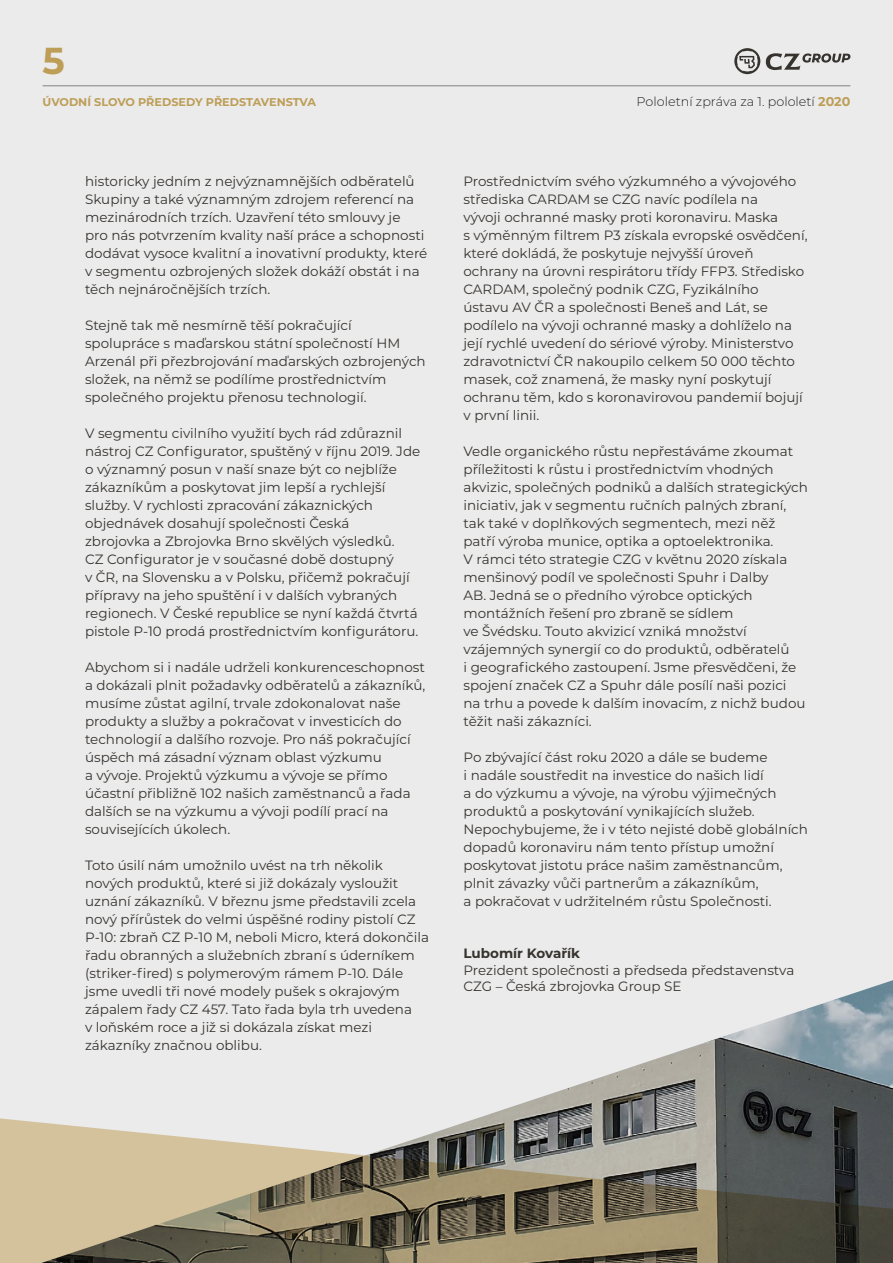
<style>
.page{position:relative;width:893px;height:1263px;background:#ebebec}
.page>*{position:absolute;margin:0;border:0;box-sizing:border-box;transform-origin:0 0}
.t1{font:700 37.5px "Montserrat";color:#bd9e57}
.t2{font:13.5px/18px "Montserrat";color:#36332e}
.t3{font:700 13.5px "Montserrat";color:#36332e}
.t4{font:300 12.75px "Montserrat";color:#231f20}
.t5{font:700 11.25px "Montserrat";color:#bd9e57}
.s1{font-weight:700;color:#bd9e57}
</style>
<div class="page">
<div style="left:0;top:1118px;width:41px;height:145px;background:#d4c29c"></div>
<img style="left:41px;top:980px;width:852px;height:283px">
<hr style="left:43px;top:85px;width:807px;height:1px;background:#828280">
<svg style="left:766px;top:53px;width:84px;height:17px"></svg>
<svg style="left:734px;top:48px;width:26px;height:26px"></svg>
<h1 class="t1" style="left:43px;top:34px;width:24px">5</h1>
<p class="t5" style="left:43px;top:94px;width:275px">ÚVODNÍ SLOVO PŘEDSEDY PŘEDSTAVENSTVA</p>
<p class="t2" style="left:85px;top:172px;width:344px">historicky jedním z nejvýznamnějších odběratelů Skupiny a také významným zdrojem referencí na mezinárodních trzích. Uzavření této smlouvy je<br>pro nás potvrzením kvality naší práce a schopnosti dodávat vysoce kvalitní a inovativní produkty, které v segmentu ozbrojených složek dokáží obstát i na těch nejnáročnějších trzích.</p>
<p class="t2" style="left:85px;top:316px;width:342px">Stejně tak mě nesmírně těší pokračující spolupráce s maďarskou státní společností HM Arzenál při přezbrojování maďarských ozbrojených složek, na němž se podílíme prostřednictvím společného projektu přenosu technologií.</p>
<p class="t2" style="left:85px;top:424px;width:337px">V segmentu civilního využití bych rád zdůraznil nástroj CZ Configurator, spuštěný v říjnu 2019. Jde o významný posun v naší snaze být co nejblíže zákazníkům a poskytovat jim lepší a rychlejší služby. V rychlosti zpracování zákaznických objednávek dosahují společnosti Česká<br>zbrojovka a Zbrojovka Brno skvělých výsledků.<br>CZ Configurator je v současné době dostupný<br>v ČR, na Slovensku a v Polsku, přičemž pokračují přípravy na jeho spuštění i v dalších vybraných regionech. V České republice se nyní každá čtvrtá pistole P-10 prodá prostřednictvím konfigurátoru.</p>
<p class="t2" style="left:85px;top:658px;width:342px">Abychom si i nadále udrželi konkurenceschopnost a dokázali plnit požadavky odběratelů a zákazníků, musíme zůstat agilní, trvale zdokonalovat naše produkty a služby a pokračovat v investicích do technologií a dalšího rozvoje. Pro náš pokračující úspěch má zásadní význam oblast výzkumu<br>a vývoje. Projektů výzkumu a vývoje se přímo účastní přibližně 102 našich zaměstnanců a řada dalších se na výzkumu a vývoji podílí prací na souvisejících úkolech.</p>
<p class="t2" style="left:85px;top:856px;width:346px">Toto úsilí nám umožnilo uvést na trh několik nových produktů, které si již dokázaly vysloužit uznání zákazníků. V březnu jsme představili zcela nový přírůstek do velmi úspěšné rodiny pistolí CZ P-10: zbraň CZ P-10 M, neboli Micro, která dokončila řadu obranných a služebních zbraní s úderníkem (striker-fired) s polymerovým rámem P-10. Dále jsme uvedli tři nové modely pušek s okrajovým zápalem řady CZ 457. Tato řada byla trh uvedena<br>v loňském roce a již si dokázala získat mezi zákazníky značnou oblibu.</p>
<p class="t4" style="left:637px;top:93px;width:215px">Pololetní zpráva za 1. pololetí <span class="s1">2020</span></p>
<p class="t2" style="left:463px;top:172px;width:345px">Prostřednictvím svého výzkumného a vývojového střediska CARDAM se CZG navíc podílela na<br>vývoji ochranné masky proti koronaviru. Maska<br>s výměnným filtrem P3 získala evropské osvědčení, které dokládá, že poskytuje nejvyšší úroveň ochrany na úrovni respirátoru třídy FFP3. Středisko CARDAM, společný podnik CZG, Fyzikálního<br>ústavu AV ČR a společnosti Beneš and Lát, se podílelo na vývoji ochranné masky a dohlíželo na její rychlé uvedení do sériové výroby. Ministerstvo zdravotnictví ČR nakoupilo celkem 50 000 těchto masek, což znamená, že masky nyní poskytují ochranu těm, kdo s koronavirovou pandemií bojují v první linii.</p>
<p class="t2" style="left:463px;top:442px;width:346px">Vedle organického růstu nepřestáváme zkoumat příležitosti k růstu i prostřednictvím vhodných akvizic, společných podniků a dalších strategických iniciativ, jak v segmentu ručních palných zbraní, tak také v doplňkových segmentech, mezi něž patří výroba munice, optika a optoelektronika.<br>V rámci této strategie CZG v květnu 2020 získala menšinový podíl ve společnosti Spuhr i Dalby<br>AB. Jedná se o předního výrobce optických montážních řešení pro zbraně se sídlem<br>ve Švédsku. Touto akvizicí vzniká množství vzájemných synergií co do produktů, odběratelů<br>i geografického zastoupení. Jsme přesvědčeni, že spojení značek CZ a Spuhr dále posílí naši pozici<br>na trhu a povede k dalším inovacím, z nichž budou těžit naši zákazníci.</p>
<p class="t2" style="left:463px;top:747px;width:346px">Po zbývající část roku 2020 a dále se budeme<br>i nadále soustředit na investice do našich lidí<br>a do výzkumu a vývoje, na výrobu výjimečných produktů a poskytování vynikajících služeb.<br>Nepochybujeme, že i v této nejisté době globálních dopadů koronaviru nám tento přístup umožní poskytovat jistotu práce našim zaměstnancům, plnit závazky vůči partnerům a zákazníkům,<br>a pokračovat v udržitelném růstu Společnosti.</p>
<p class="t3" style="left:463px;top:944px;width:118px">Lubomír Kovařík</p>
<p class="t2" style="left:463px;top:961px;width:332px;line-height:16.5px">Prezident společnosti a předseda představenstva<br>CZG – Česká zbrojovka Group SE</p>
</div>
